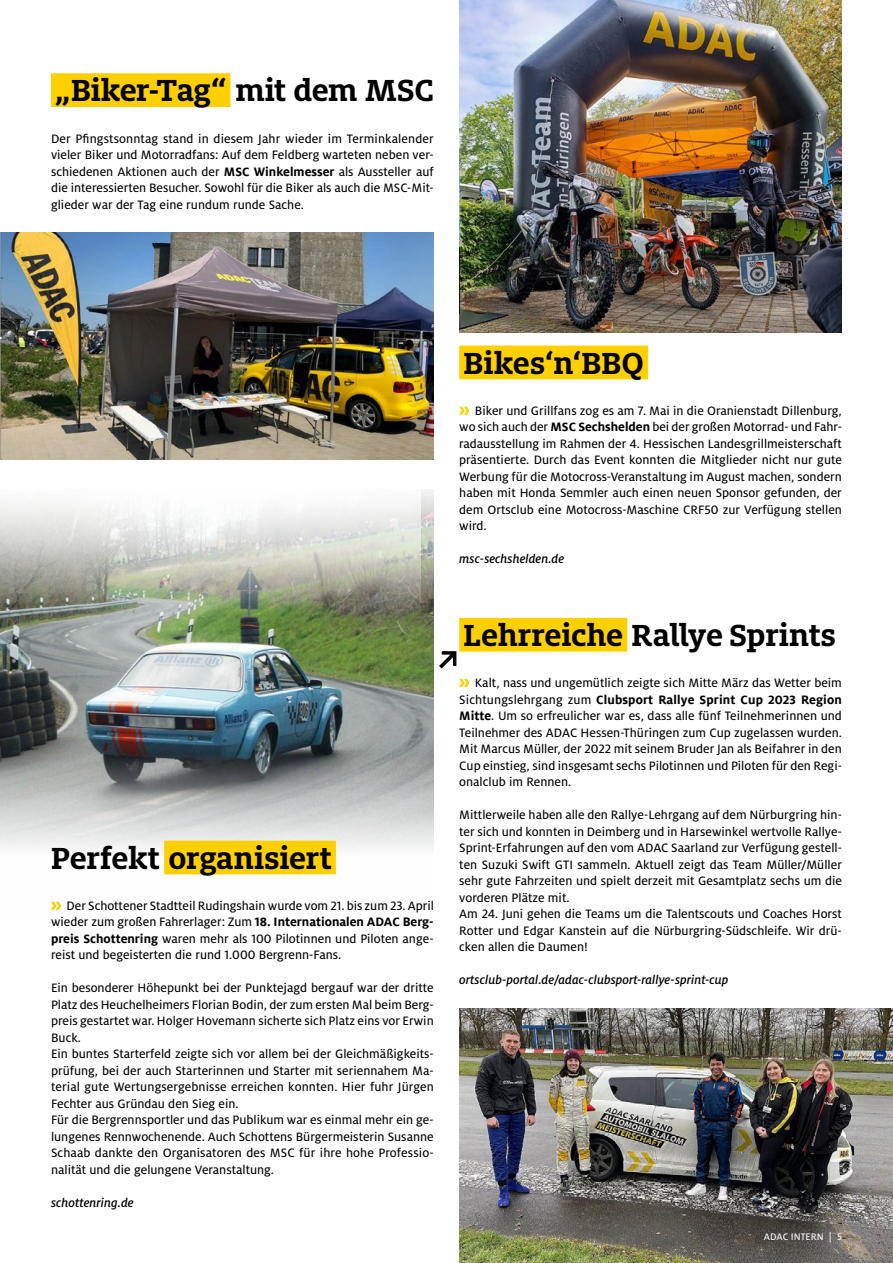
<style>
.page{position:relative;width:893px;height:1263px;background:#fff}
.page>*{position:absolute;margin:0;border:0;box-sizing:border-box;transform-origin:0 0}
.t1{font:700 33.75px "Milo Slab ADAC";letter-spacing:-.005em;color:#000}
.t2{font:13.5px/16.5px "Milo ADAC Text";color:#000;text-align:justify}
.t3{font:italic 500 13.5px "Milo ADAC";color:#000}
.t4{font:700 13.5px "Milo ADAC";letter-spacing:.01em;color:#000}
.t5{font:10.5px "Milo ADAC Text";color:#fff}
.s1{font-family:"Milo ADAC";font-weight:700}
.s2{font-family:"Milo ADAC Text";font-weight:400}
</style>
<div class="page">
<div style="left:459px;top:346px;width:189px;height:33px;background:#ffd000"></div>
<svg style="left:459px;top:407px;width:10px;height:8px"></svg>
<div style="left:459px;top:618px;width:168px;height:34px;background:#ffd000"></div>
<svg style="left:459px;top:679px;width:10px;height:8px"></svg>
<img style="left:459px;top:0;width:383px;height:332px">
<img style="left:0;top:489px;width:434px;height:421px">
<img style="left:459px;top:1009px;width:434px;height:254px">
<div style="left:164px;top:841px;width:172px;height:33px;background:#ffd000"></div>
<div style="left:51px;top:73px;width:179px;height:34px;background:#ffd000"></div>
<svg style="left:0;top:489px;width:421px;height:126px"></svg>
<img style="left:0;top:232px;width:434px;height:228px">
<svg style="left:439px;top:651px;width:17px;height:18px"></svg>
<h1 class="t1" style="left:55px;top:69px;width:380px">„Biker-Tag“ mit dem MSC</h1>
<p class="t2" style="left:51px;top:130px;width:384px">Der Pfingstsonntag stand in diesem Jahr wieder im Terminkalender vieler Biker und Motorradfans: Auf dem Feldberg warteten neben ver&shy;schiedenen Aktionen auch der <span class="s1">MSC Winkelmesser</span> als Aussteller auf die interessierten Besucher. Sowohl für die Biker als auch die MSC-Mit&shy;glieder war der Tag eine rundum runde Sache.</p>
<h1 class="t1" style="left:51px;top:836px;width:282px">Perfekt organisiert</h1>
<p class="t2" style="left:51px;top:897px;width:384px;text-indent:15px">Der Schottener Stadtteil Rudingshain wurde vom 21. bis zum 23. April wieder zum großen Fahrerlager: Zum <span class="s1">18. Internationalen ADAC Berg&shy;preis Schottenring</span> waren mehr als 100 Pilotinnen und Piloten ange&shy;reist und begeisterten die rund 1.000 Bergrenn-Fans.</p>
<p class="t2" style="left:51px;top:980px;width:384px;text-align:left">Ein besonderer Höhepunkt bei der Punktejagd bergauf war der dritte Platz des Heuchelheimers Florian Bodin, der zum ersten Mal beim Berg&shy;preis gestartet war. Holger Hovemann sicherte sich Platz eins vor Erwin Buck.<br>Ein buntes Starterfeld zeigte sich vor allem bei der Gleichmäßigkeits&shy;prüfung, bei der auch Starterinnen und Starter mit seriennahem Ma&shy;terial gute Wertungsergebnisse erreichen konnten. Hier fuhr Jürgen Fechter aus Gründau den Sieg ein.<br>Für die Bergrennsportler und das Publikum war es einmal mehr ein ge&shy;lungenes Rennwochenende. Auch Schottens Bürgermeisterin Susanne Schaab dankte den Organisatoren des MSC für ihre hohe Professio&shy;nalität und die gelungene Veranstaltung.</p>
<p class="t3" style="left:51px;top:1195px;width:84px">schottenring.de</p>
<h1 class="t1" style="left:463px;top:341px;width:182px">Bikes‘n‘BBQ</h1>
<p class="t2" style="left:459px;top:402px;width:384px;text-indent:16px">Biker und Grillfans zog es am 7. Mai in die Oranienstadt Dillenburg, wo sich auch der <span class="s1">MSC Sechshelden</span> bei der großen Motorrad- und Fahr&shy;radausstellung im Rahmen der 4. Hessischen Landesgrillmeisterschaft präsentierte. Durch das Event konnten die Mitglieder nicht nur gute Werbung für die Motocross-Veranstaltung im August machen, sondern haben mit Honda Semmler auch einen neuen Sponsor gefunden, der dem Ortsclub eine Motocross-Maschine CRF50 zur Verfügung stellen wird.</p>
<p class="t3" style="left:459px;top:552px;width:106px">msc-sechshelden.de</p>
<h1 class="t1" style="left:463px;top:613px;width:374px">Lehrreiche Rallye Sprints</h1>
<p class="t2" style="left:475px;top:675px;width:369px">Kalt, nass und ungemütlich zeigte sich Mitte März das Wetter beim</p>
<p class="t4" style="left:459px;top:692px;width:384px"><span class="s2">Sichtungslehrgang zum</span> Clubsport Rallye Sprint Cup 2023 Region</p>
<p class="t2" style="left:459px;top:708px;width:384px"><span class="s1">Mitte</span>. Um so erfreulicher war es, dass alle fünf Teilnehmerinnen und Teilnehmer des ADAC Hessen-Thüringen zum Cup zugelassen wurden.<br>Mit Marcus Müller, der 2022 mit seinem Bruder Jan als Beifahrer in den Cup einstieg, sind insgesamt sechs Pilotinnen und Piloten für den Regi&shy;onalclub im Rennen.</p>
<p class="t2" style="left:459px;top:807px;width:384px;text-align:left">Mittlerweile haben alle den Rallye-Lehrgang auf dem Nürburgring hin&shy;ter sich und konnten in Deimberg und in Harsewinkel wertvolle Rallye-Sprint-Erfahrungen auf den vom ADAC Saarland zur Verfügung gestell&shy;ten Suzuki Swift GTI sammeln. Aktuell zeigt das Team Müller/Müller sehr gute Fahrzeiten und spielt derzeit mit Gesamtplatz sechs um die vorderen Plätze mit.<br>Am 24. Juni gehen die Teams um die Talentscouts und Coaches Horst Rotter und Edgar Kanstein auf die Nürburgring-Südschleife. Wir drü&shy;cken allen die Daumen!</p>
<p class="t3" style="left:459px;top:972px;width:271px">ortsclub-portal.de/adac-clubsport-rallye-sprint-cup</p>
<p class="t5" style="left:764px;top:1231px;width:80px">ADAC INTERN | 5</p>
</div>
